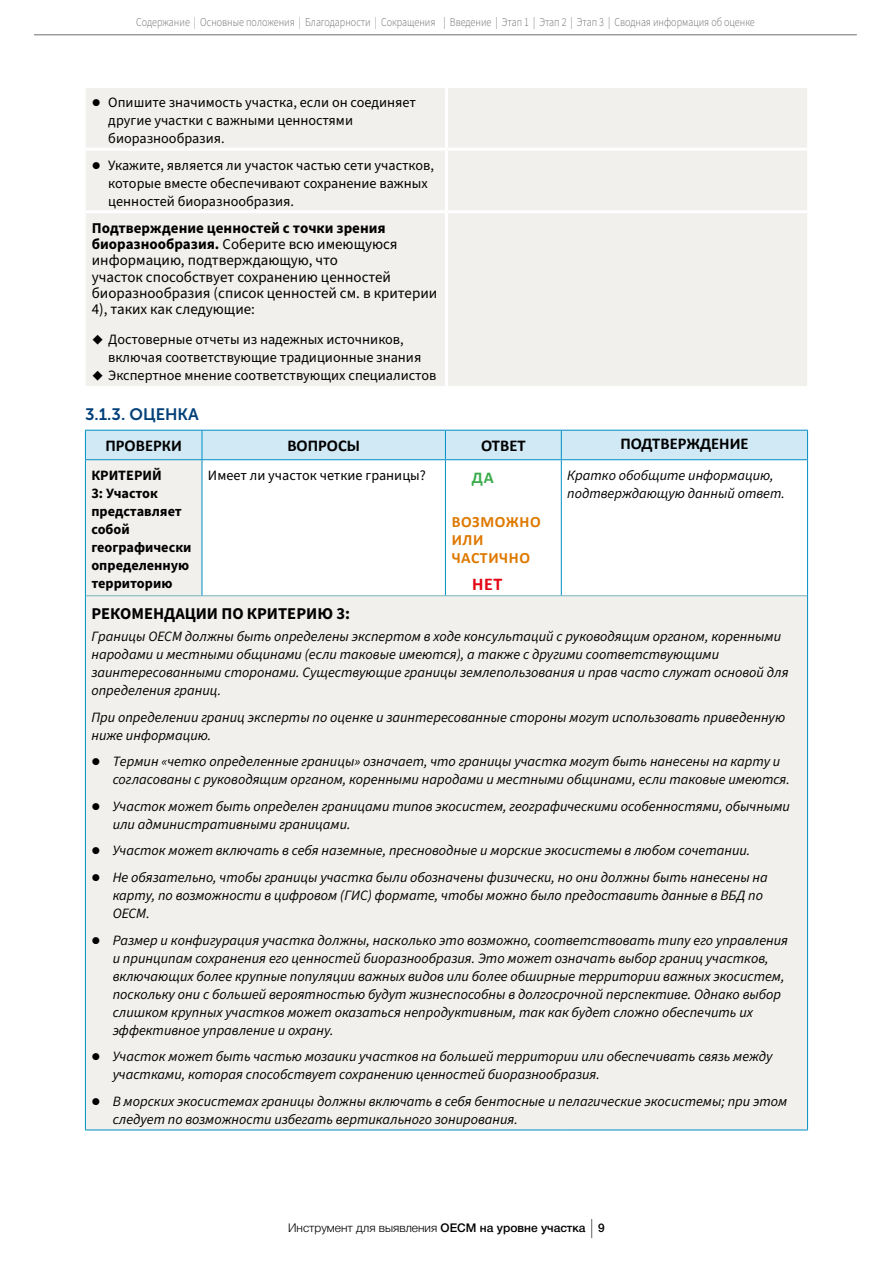
<style>
.page{position:relative;width:893px;height:1263px;background:#fff}
.page>*{position:absolute;margin:0;border:0;box-sizing:border-box;transform-origin:0 0}
.t1{font:700 18px "Calibri";color:#e30613}
.t2{font:700 16.5px "Calibri";color:#000}
.t3{font:700 16.5px "Source Sans 3";color:#000}
.t4{font:16.5px "Museo Sans Cyrl 700";color:#003f79}
.t5{font:700 16.5px "Calibri";color:#3cac4d}
.t6{font:700 15.75px/18px "Calibri";letter-spacing:.04em;color:#de7900}
.t7{font:15px/16.2px "Source Sans 3";color:#000}
.t8{font:italic 14.25px/18px "Source Sans 3";color:#000}
.t9{font:14.25px/18px "Source Sans 3";color:#000}
.t10{font:700 14.25px/18px "Source Sans 3";color:#000}
.t11{font:300 12px "Source Sans 3";color:#706f6f;scale:.84 1}
.t12{font:300 12px "Helvetica Neue Cyr";color:#000}
.s1{font-weight:700}
.s2{font-weight:500}
.s3{font-weight:100;font-size:19.05px}
</style>
<div class="page">
<hr style="left:34px;top:35px;width:823px;height:1px;background:#706f6f">
<div style="left:86px;top:88px;width:721px;height:298px;background:#f2f0ed"></div>
<hr style="left:445px;top:88px;width:3px;height:60px;background:#fff">
<hr style="left:86px;top:148px;width:360px;height:3px;background:#fff">
<hr style="left:446px;top:148px;width:361px;height:3px;background:#fff">
<hr style="left:445px;top:151px;width:3px;height:59px;background:#fff">
<hr style="left:86px;top:210px;width:360px;height:3px;background:#fff">
<hr style="left:446px;top:210px;width:361px;height:3px;background:#fff">
<hr style="left:445px;top:213px;width:3px;height:173px;background:#fff">
<svg style="left:86px;top:460px;width:721px;height:669px;fill:#f2f0ed"></svg>
<hr style="left:807px;top:596px;width:1px;height:533px;background:#008fc3">
<hr style="left:86px;top:595px;width:116px;height:1px;background:#78b5bf">
<hr style="left:202px;top:595px;width:243px;height:1px;background:#78b5bf">
<hr style="left:445px;top:595px;width:116px;height:1px;background:#78b5bf">
<hr style="left:561px;top:595px;width:246px;height:1px;background:#78b5bf">
<hr style="left:85px;top:460px;width:1px;height:136px;background:#008fc3">
<hr style="left:202px;top:460px;width:1px;height:135px;background:#008fc3">
<hr style="left:445px;top:460px;width:1px;height:135px;background:#008fc3">
<hr style="left:561px;top:460px;width:1px;height:135px;background:#008fc3">
<hr style="left:807px;top:460px;width:1px;height:136px;background:#008fc3">
<hr style="left:85px;top:596px;width:1px;height:533px;background:#008fc3">
<hr style="left:85px;top:1129px;width:117px;height:1px;background:#008fc3">
<hr style="left:202px;top:1129px;width:243px;height:1px;background:#008fc3">
<hr style="left:445px;top:1129px;width:116px;height:1px;background:#008fc3">
<hr style="left:561px;top:1129px;width:247px;height:1px;background:#008fc3">
<div style="left:85px;top:430px;width:723px;height:29px;background:#d1e9f5"></div>
<hr style="left:85px;top:459px;width:117px;height:1px;background:#008fc3">
<hr style="left:202px;top:459px;width:243px;height:1px;background:#008fc3">
<hr style="left:445px;top:459px;width:116px;height:1px;background:#008fc3">
<hr style="left:561px;top:459px;width:247px;height:1px;background:#008fc3">
<svg style="left:93px;top:99px;width:7px;height:7px"></svg>
<svg style="left:93px;top:162px;width:7px;height:7px"></svg>
<svg style="left:93px;top:335px;width:10px;height:10px"></svg>
<svg style="left:93px;top:371px;width:10px;height:10px"></svg>
<svg style="left:92px;top:758px;width:7px;height:7px"></svg>
<svg style="left:92px;top:803px;width:7px;height:7px"></svg>
<svg style="left:92px;top:847px;width:7px;height:7px"></svg>
<svg style="left:92px;top:874px;width:7px;height:7px"></svg>
<svg style="left:92px;top:937px;width:7px;height:7px"></svg>
<svg style="left:92px;top:1053px;width:7px;height:7px"></svg>
<svg style="left:92px;top:1098px;width:7px;height:7px"></svg>
<p class="t11" style="left:136px;top:14px;width:738px">Содержание | Основные положения | Благодарности | Сокращения | Введение | Этап 1 | Этап 2 | Этап 3 | Сводная информация об оценке</p>
<p class="t9" style="left:108px;top:94px;width:309px">Опишите значимость участка, если он соединяет другие участки с важными ценностями биоразнообразия.</p>
<p class="t9" style="left:108px;top:156px;width:327px">Укажите, является ли участок частью сети участков, которые вместе обеспечивают сохранение важных ценностей биоразнообразия.</p>
<p class="t7" style="left:92px;top:220px;width:347px"><span class="s1">Подтверждение ценностей с точки зрения биоразнообразия.</span> Соберите всю имеющуюся информацию, подтверждающую, что<br>участок способствует сохранению ценностей биоразнообразия (список ценностей см. в критерии 4), таких как следующие:</p>
<p class="t9" style="left:108px;top:331px;width:330px">Достоверные отчеты из надежных источников, включая соответствующие традиционные знания<br>Экспертное мнение соответствующих специалистов</p>
<p class="t4" style="left:85px;top:405px;width:115px">3.1.3. ОЦЕНКА</p>
<p class="t2" style="left:105px;top:434px;width:78px">ПРОВЕРКИ</p>
<p class="t2" style="left:287px;top:434px;width:74px">ВОПРОСЫ</p>
<p class="t2" style="left:481px;top:434px;width:46px">ОТВЕТ</p>
<p class="t2" style="left:620px;top:431px;width:130px">ПОДТВЕРЖДЕНИЕ</p>
<p class="t10" style="left:91px;top:467px;width:102px">КРИТЕРИЙ<br>3: Участок представляет собой географически определенную территорию</p>
<p class="t9" style="left:208px;top:467px;width:219px">Имеет ли участок четкие границы?</p>
<p class="t5" style="left:472px;top:466px;width:23px">ДА</p>
<p class="t8" style="left:567px;top:467px;width:219px">Кратко обобщите информацию, подтверждающую данный ответ.</p>
<p class="t6" style="left:452px;top:513px;width:91px">ВОЗМОЖНО<br>ИЛИ<br>ЧАСТИЧНО</p>
<p class="t1" style="left:472px;top:571px;width:32px">НЕТ</p>
<p class="t3" style="left:91px;top:602px;width:260px">РЕКОМЕНДАЦИИ ПО КРИТЕРИЮ 3:</p>
<p class="t8" style="left:91px;top:628px;width:699px">Границы OECM должны быть определены экспертом в ходе консультаций с руководящим органом, коренными народами и местными общинами (если таковые имеются), а также с другими соответствующими заинтересованными сторонами. Существующие границы землепользования и прав часто служат основой для определения границ.</p>
<p class="t8" style="left:91px;top:708px;width:695px">При определении границ эксперты по оценке и заинтересованные стороны могут использовать приведенную ниже информацию.</p>
<p class="t8" style="left:113px;top:753px;width:679px">Термин «четко определенные границы» означает, что границы участка могут быть нанесены на карту и согласованы с руководящим органом, коренными народами и местными общинами, если таковые имеются.</p>
<p class="t8" style="left:113px;top:797px;width:679px">Участок может быть определен границами типов экосистем, географическими особенностями, обычными или административными границами.</p>
<p class="t8" style="left:113px;top:838px;width:657px;line-height:26.7px">Участок может включать в себя наземные, пресноводные и морские экосистемы в любом сочетании.<br>Не обязательно, чтобы границы участка были обозначены физически, но они должны быть нанесены на</p>
<p class="t8" style="left:113px;top:887px;width:652px">карту, по возможности в цифровом (ГИС) формате, чтобы можно было предоставить данные в ВБД по<br>OECM.</p>
<p class="t8" style="left:113px;top:931px;width:677px">Размер и конфигурация участка должны, насколько это возможно, соответствовать типу его управления и принципам сохранения его ценностей биоразнообразия. Это может означать выбор границ участков, включающих более крупные популяции важных видов или более обширные территории важных экосистем, поскольку они с большей вероятностью будут жизнеспособны в долгосрочной перспективе. Однако выбор слишком крупных участков может оказаться непродуктивным, так как будет сложно обеспечить их эффективное управление и охрану.</p>
<p class="t8" style="left:113px;top:1048px;width:661px">Участок может быть частью мозаики участков на большей территории или обеспечивать связь между участками, которая способствует сохранению ценностей биоразнообразия.</p>
<p class="t8" style="left:113px;top:1093px;width:676px">В морских экосистемах границы должны включать в себя бентосные и пелагические экосистемы; при этом следует по возможности избегать вертикального зонирования.</p>
<p class="t12" style="left:288px;top:1221px;width:318px">Инструмент для выявления <span class="s2">OECM на уровне участка</span> <span class="s3">|</span> <span class="s2">9</span></p>
</div>
